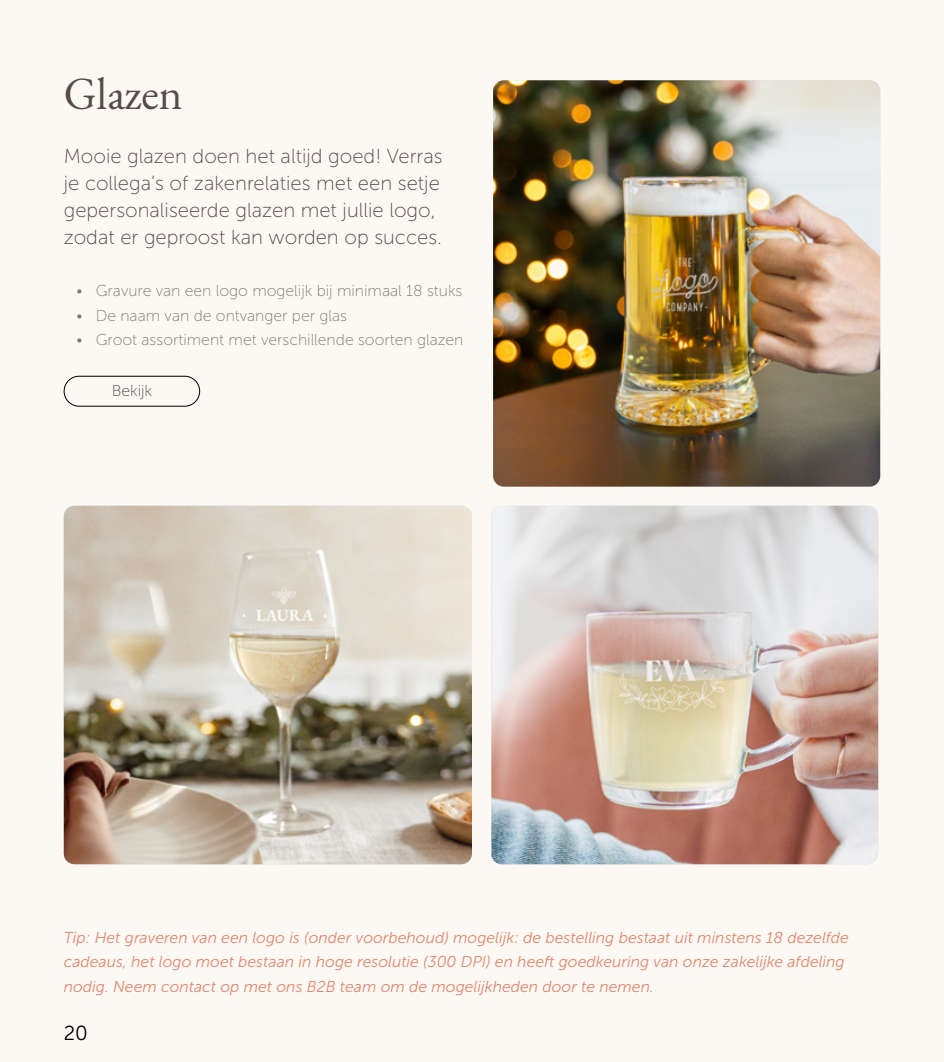
<style>
.page{position:relative;width:944px;height:1062px;background:#fcf8f4}
.page>*{position:absolute;margin:0;border:0;box-sizing:border-box;transform-origin:0 0}
.t1{font:45px "EB Garamond";color:#554c44}
.t2{font:20.25px/27px "Museo Sans 100";color:#554c44}
.t3{font:20.25px "Museo Sans 300";color:#000}
.t4{font:italic 15.75px/24.8px "Museo Sans 300";color:#de886e}
.t5{font:15.75px "Museo Sans 100";color:#807973}
.t6{font:15.75px "Museo Sans 100";color:#554c44}
</style>
<div class="page">
<div style="left:64px;top:376px;width:136px;height:31px;border:1px solid #000;border-radius:15px"></div>
<img style="left:64px;top:506px;width:408px;height:358px">
<img style="left:493px;top:80px;width:387px;height:407px">
<img style="left:491px;top:506px;width:387px;height:358px">
<h1 class="t1" style="left:64px;top:65px;width:120px">Glazen</h1>
<p class="t2" style="left:64px;top:143px;width:380px">Mooie glazen doen het altijd goed! Verras je collega’s of zakenrelaties met een setje gepersonaliseerde glazen met jullie logo, zodat er geproost kan worden op succes.</p>
<p class="t5" style="left:77px;top:282px;width:387px">• Gravure van een logo mogelijk bij minimaal 18 stuks</p>
<p class="t5" style="left:77px;top:307px;width:272px">• De naam van de ontvanger per glas</p>
<p class="t5" style="left:77px;top:332px;width:388px">• Groot assortiment met verschillende soorten glazen</p>
<p class="t6" style="left:112px;top:382px;width:42px">Bekijk</p>
<p class="t4" style="left:64px;top:925px;width:787px">Tip: Het graveren van een logo is (onder voorbehoud) mogelijk: de bestelling bestaat uit minstens 18 dezelfde cadeaus, het logo moet bestaan in hoge resolutie (300 DPI) en heeft goedkeuring van onze zakelijke afdeling nodig. Neem contact op met ons B2B team om de mogelijkheden door te nemen.</p>
<p class="t3" style="left:64px;top:1022px;width:26px">20</p>
</div>
